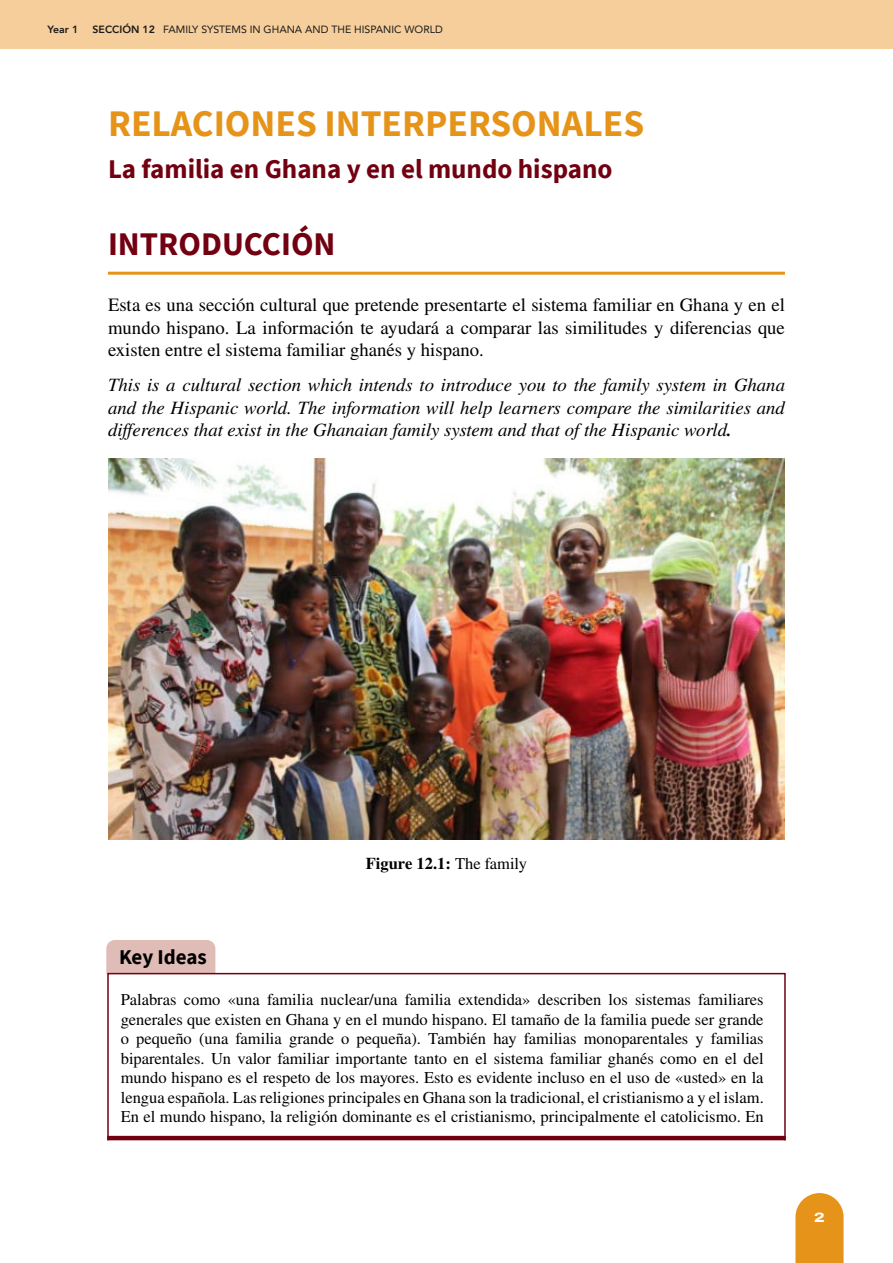
<style>
.page{position:relative;width:893px;height:1263px;background:#fff}
.page>*{position:absolute;margin:0;border:0;box-sizing:border-box;transform-origin:0 0}
.t1{font:700 37.5px "Source Sans Pro";color:#e69419}
.t2{font:700 33px "Source Sans Pro";color:#720011}
.t3{font:700 27px "Source Sans Pro";color:#720011}
.t4{font:700 21px "Source Sans Pro";letter-spacing:-.005em;color:#000}
.t5{font:italic 18.75px/22.5px "STIX General";color:#000;text-align:justify}
.t6{font:18.75px/22.5px "STIX General";color:#000;text-align:justify}
.t7{font:16.5px/19.5px "STIX General";color:#000;text-align:justify}
.t8{font:700 16.5px "STIX General";color:#000}
.t9{font:800 13.5px "Archivo Expanded";color:#fff}
.t10{font:10.5px "Avenir";color:#1a1a1a}
.t11{font:800 10.5px "Avenir";color:#1a1a1a}
.s1{font-weight:800}
.s2{font-weight:700}
.s3{font-weight:400}
</style>
<div class="page">
<div style="left:0;top:0;width:893px;height:49px;background:#f5ce9b"></div>
<svg style="left:795px;top:1193px;width:49px;height:70px;background:#e89d2e"></svg>
<hr style="left:108px;top:272px;width:677px;height:3px;background:#e69419">
<div style="left:106px;top:940px;width:109px;height:34px;background:#dfbcb5"></div>
<div style="left:107px;top:973px;width:679px;height:168px;border:2px solid #720011"></div>
<hr style="left:107px;top:1136px;width:679px;height:4px;background:#720011">
<img style="left:108px;top:459px;width:677px;height:380px">
<p class="t11" style="left:48px;top:21px;width:32px">Year 1</p>
<p class="t10" style="left:93px;top:21px;width:352px"><span class="s1">SECCIÓN 12</span> FAMILY SYSTEMS IN GHANA AND THE HISPANIC WORLD</p>
<h1 class="t1" style="left:108px;top:98px;width:538px">RELACIONES INTERPERSONALES</h1>
<h3 class="t3" style="left:108px;top:150px;width:506px">La familia en Ghana y en el mundo hispano</h3>
<h2 class="t2" style="left:108px;top:221px;width:229px">INTRODUCCIÓN</h2>
<p class="t6" style="left:108px;top:294px;width:679px">Esta es una sección cultural que pretende presentarte el sistema familiar en Ghana y en el mundo hispano. La información te ayudará a comparar las similitudes y diferencias que existen entre el sistema familiar ghanés y hispano.</p>
<p class="t5" style="left:108px;top:373px;width:679px">This is a cultural section which intends to introduce you to the family system in Ghana and the Hispanic world. The information will help learners compare the similarities and differences that exist in the Ghanaian family system and that of the Hispanic world<span class="s2">.</span></p>
<p class="t8" style="left:366px;top:851px;width:163px">Figure 12.1: <span class="s3">The family</span></p>
<p class="t4" style="left:119px;top:943px;width:89px">Key Ideas</p>
<p class="t7" style="left:121px;top:990px;width:644px">Palabras como «una familia nuclear/una familia extendida» describen los sistemas familiares generales que existen en Ghana y en el mundo hispano. El tamaño de la familia puede ser grande o pequeño (una familia grande o pequeña). También hay familias monoparentales y familias biparentales. Un valor familiar importante tanto en el sistema familiar ghanés como en el del mundo hispano es el respeto de los mayores. Esto es evidente incluso en el uso de «usted» en la lengua española. Las religiones principales en Ghana son la tradicional, el cristianismo a y el islam.<br>En el mundo hispano, la religión dominante es el cristianismo, principalmente el catolicismo. En</p>
<p class="t9" style="left:814px;top:1207px;width:12px">2</p>
</div>
